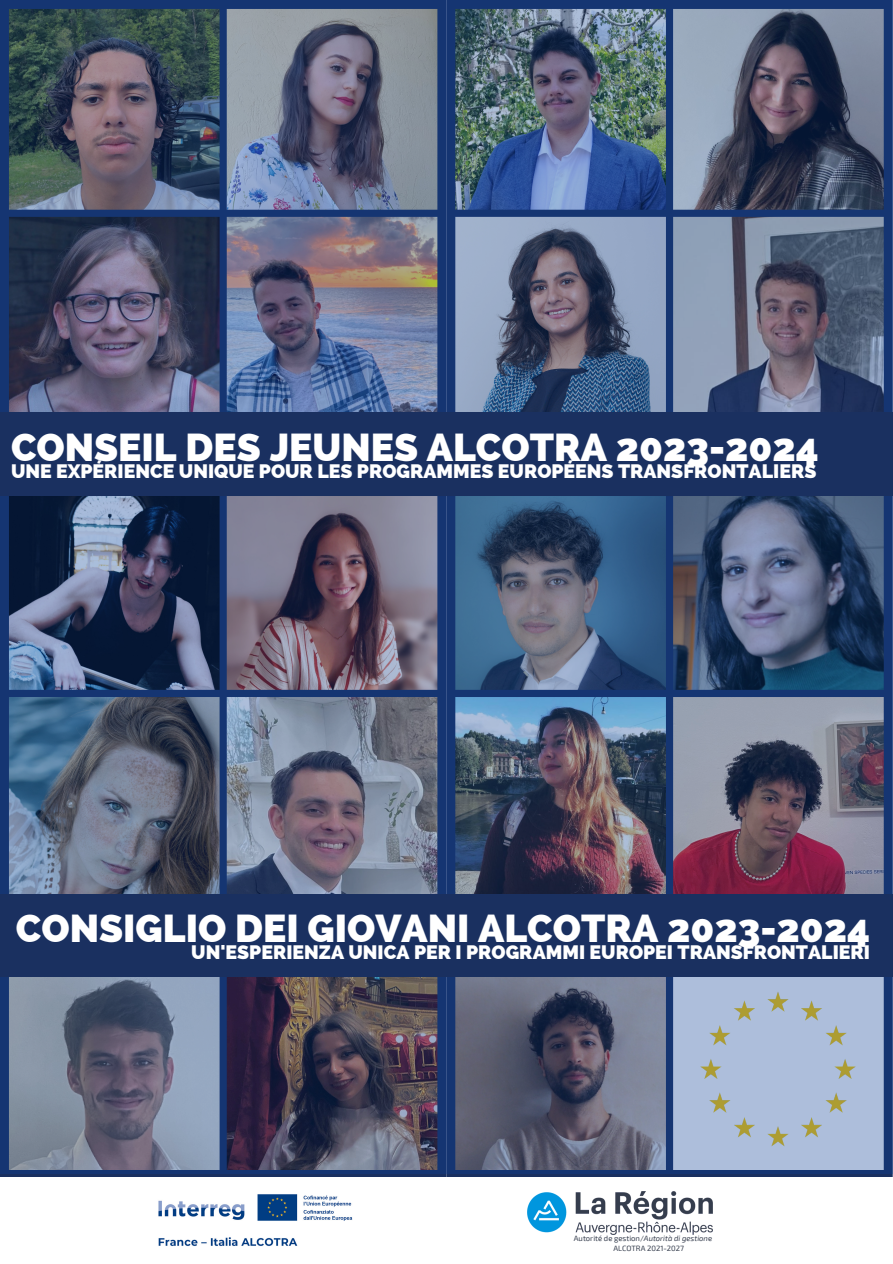
<style>
.page{position:relative;width:893px;height:1264px;background:#fff}
.page>*{position:absolute;margin:0;border:0;box-sizing:border-box;transform-origin:0 0}
.t1{font:800 39px "Raleway";color:#fff}
.t2{font:800 19.5px "Raleway";color:#fff}
.t3{font:7.65px "Exo 2";color:#353d4d}
.s1{font-style:italic}
</style>
<div class="page">
<img style="left:528px;top:1191px;width:184px;height:43px">
<img style="left:158px;top:1194px;width:195px;height:52px">
<img style="left:0;top:0;width:892px;height:1173px">
<div style="left:0;top:412px;width:892px;height:83px;background:#1a3060"></div>
<svg style="left:0;top:495px;width:843px;height:1px"></svg>
<div style="left:0;top:894px;width:892px;height:82px;background:#1a3060"></div>
<p class="t1" style="left:11px;top:424px;width:809px">CONSEIL DES JEUNES ALCOTRA 2023-2024</p>
<p class="t2" style="left:11px;top:460px;width:806px">UNE EXPÉRIENCE UNIQUE POUR LES PROGRAMMES EUROPÉENS TRANSFRONTALIERS</p>
<p class="t1" style="left:16px;top:905px;width:855px">CONSIGLIO DEI GIOVANI ALCOTRA 2023-2024</p>
<p class="t2" style="left:191px;top:940px;width:680px">UN'ESPERIENZA UNICA PER I PROGRAMMI EUROPEI TRANSFRONTALIERI</p>
<p class="t3" style="left:574px;top:1233px;width:140px">Autorité de gestion/<span class="s1">Autorità di gestion</span>e</p>
<p class="t3" style="left:613px;top:1243px;width:72px">ALCOTRA 2021-2027</p>
</div>
